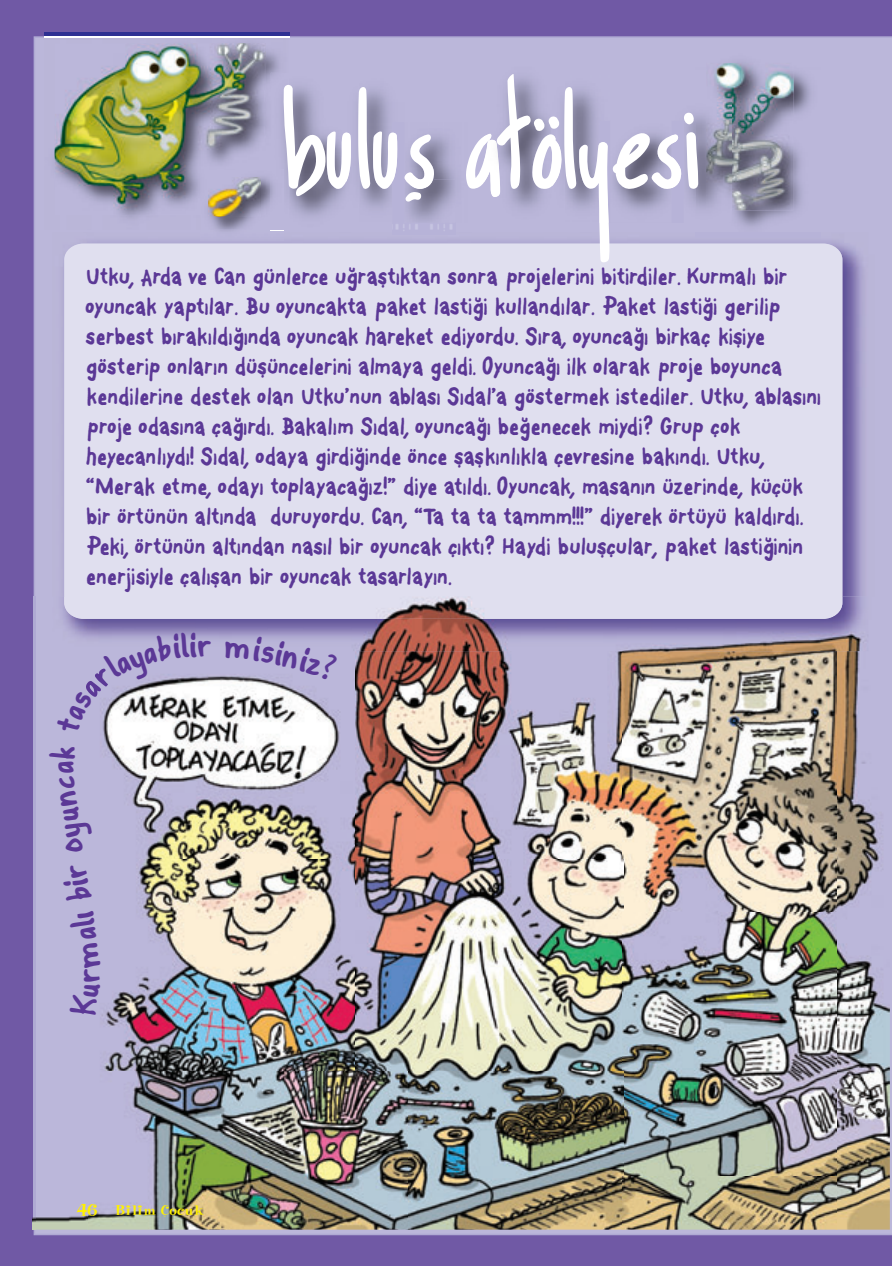
<style>
.page{position:relative;width:892px;height:1266px;background:#fff}
.page>*{position:absolute;margin:0;border:0;box-sizing:border-box;transform-origin:0 0}
.t1{font:36px "Gapstown Small AH Bold";color:#5b3896}
.t2{font:25.5px/30px "Font On A Stick";letter-spacing:.025em;color:#5b3896}
.t3{font:500 15px "Naturel";color:#fff101}
.s1{font-size:18px}
</style>
<div class="page">
<div style="left:0;top:0;width:891px;height:1265px;background:#7059a5"></div>
<div style="left:34px;top:36px;width:857px;height:1199px;background:#bbb7da"></div>
<img style="left:44px;top:33px;width:245px;height:196px">
<img style="left:55px;top:43px;width:211px;height:172px">
<img style="left:200px;top:170px;width:83px;height:62px">
<img style="left:200px;top:170px;width:66px;height:45px">
<img style="left:208px;top:178px;width:52px;height:39px">
<img style="left:695px;top:53px;width:125px;height:179px">
<img style="left:705px;top:63px;width:88px;height:147px">
<img style="left:52px;top:232px;width:822px;height:418px">
<div style="left:64px;top:243px;width:778px;height:353px;background:#e0dfef"></div>
<img style="left:283px;top:73px;width:76px;height:157px">
<div style="left:270px;top:73px;width:19px;height:156px;background:#bab6d9"></div>
<svg style="left:270px;top:229px;width:13px;height:1px"></svg>
<svg style="left:283px;top:85px;width:62px;height:112px;background:#c1bfd3"></svg>
<img style="left:345px;top:74px;width:59px;height:149px">
<img style="left:345px;top:133px;width:6px;height:49px">
<img style="left:397px;top:122px;width:68px;height:101px">
<img style="left:483px;top:61px;width:81px;height:13px">
<img style="left:698px;top:100px;width:33px;height:123px">
<img style="left:705px;top:100px;width:26px;height:110px">
<svg style="left:465px;top:74px;width:233px;height:189px;background:#c3c1da"></svg>
<img style="left:392px;top:179px;width:63px;height:56px">
<svg style="left:358px;top:87px;width:39px;height:102px;background:#cac9da"></svg>
<svg style="left:404px;top:134px;width:30px;height:68px;background:#c5c4d6"></svg>
<img style="left:33px;top:596px;width:56px;height:633px">
<img style="left:835px;top:596px;width:54px;height:633px">
<img style="left:88px;top:650px;width:748px;height:579px">
<img style="left:34px;top:596px;width:1px;height:633px">
<img style="left:64px;top:596px;width:778px;height:23px">
<div style="left:69px;top:910px;width:32px;height:106px;background:#bbb7da"></div>
<div style="left:59px;top:775px;width:33px;height:62px;background:#bbb7da"></div>
<svg style="left:49px;top:745px;width:27px;height:14px"></svg>
<svg style="left:55px;top:632px;width:142px;height:103px;background:#b9b6cf"></svg>
<svg style="left:224px;top:636px;width:114px;height:45px;background:#b7b3d5"></svg>
<p class="t2" style="left:86px;top:261px;width:735px">Utku, Arda ve Can günlerce uğraştıktan sonra projelerini bitirdiler. Kurmalı bir oyuncak yaptılar. Bu oyuncakta paket lastiği kullandılar. Paket lastiği gerilip serbest bırakıldığında oyuncak hareket ediyordu. Sıra, oyuncağı birkaç kişiye gösterip onların düşüncelerini almaya geldi. Oyuncağı ilk olarak proje boyunca kendilerine destek olan Utku’nun ablası Sıdal’a göstermek istediler. Utku, ablasını proje odasına çağırdı. Bakalım Sıdal, oyuncağı beğenecek miydi? Grup çok heyecanlıydı! Sıdal, odaya girdiğinde önce şaşkınlıkla çevresine bakındı. Utku, “Merak etme, odayı toplayacağız!” diye atıldı. Oyuncak, masanın üzerinde, küçük bir örtünün altında duruyordu. Can, “Ta ta ta tammm!!!” diyerek örtüyü kaldırdı.<br>Peki, örtünün altından nasıl bir oyuncak çıktı? Haydi buluşçular, paket lastiğinin enerjisiyle çalışan bir oyuncak tasarlayın.</p>
<h1 class="t1" style="left:42px;top:773px;width:15px;rotate:-90deg">a</h1>
<h1 class="t1" style="left:60px;top:903px;width:66px;rotate:-99deg">bri o</h1>
<h1 class="t1" style="left:198px;top:625px;width:17px">r</h1>
<p class="t3" style="left:76px;top:1202px;width:129px"><span class="s1">46</span> Bilim Çocuk</p>
</div>
